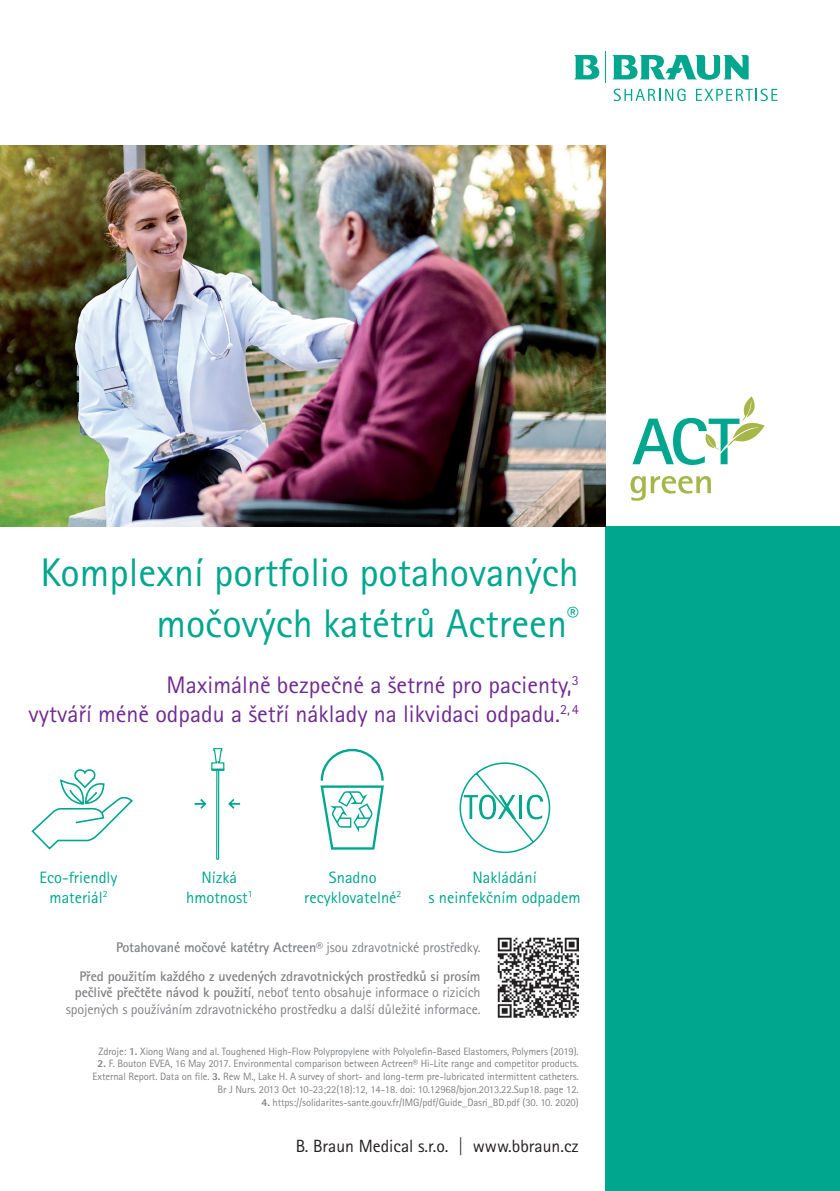
<style>
.page{position:relative;width:840px;height:1191px;background:#fff}
.page>*{position:absolute;margin:0;border:0;box-sizing:border-box;transform-origin:0 0}
.t1{font:40px/50.4px "Rotis Sans Serif Pro";color:#00a78e;text-align:right}
.t2{font:24px/28.8px "Rotis Sans Serif Pro";color:#702b91;text-align:right}
.t3{font:17.8px "Rotis Sans Serif Pro";color:#231f20}
.t4{font:16.4px/19.8px "Rotis Sans Serif Pro";color:#00a78e;text-align:center}
.t5{font:14px/16.8px "Rotis Sans Serif Pro";letter-spacing:-.01em;color:#808285;text-align:right}
.t6{font:700 14px/28.2px "Rotis Sans Serif Pro";letter-spacing:-.01em;color:#808285;text-align:right}
.t7{font:10.6px/12.8px "Rotis Sans Serif Pro";letter-spacing:-.01em;color:#808285;text-align:right}
.s1{font-weight:400}
.s2{font-weight:700}
.s3{font-weight:800}
</style>
<div class="page">
<div style="left:605px;top:526px;width:234px;height:665px;background:#00a78e"></div>
<svg style="left:632px;top:396px;width:132px;height:69px"></svg>
<svg style="left:630px;top:476px;width:80px;height:25px"></svg>
<svg style="left:613px;top:89px;width:72px;height:12px"></svg>
<svg style="left:695px;top:89px;width:82px;height:12px"></svg>
<svg style="left:574px;top:55px;width:25px;height:25px"></svg>
<svg style="left:612px;top:55px;width:136px;height:25px"></svg>
<hr style="left:604px;top:51px;width:1px;height:31px;background:#00a78e">
<svg style="left:31px;top:769px;width:102px;height:81px"></svg>
<svg style="left:194px;top:748px;width:46px;height:112px"></svg>
<svg style="left:320px;top:748px;width:64px;height:102px"></svg>
<svg style="left:459px;top:762px;width:91px;height:92px"></svg>
<img style="left:0;top:146px;width:604px;height:380px">
<img style="left:497px;top:937px;width:81px;height:80px">
<h1 class="t1" style="left:41px;top:548px;width:539px">Komplexní portfolio potahovaných močových katétrů Actreen<sup>®</sup></h1>
<h2 class="t2" style="left:29px;top:670px;width:551px">Maximálně bezpečné a šetrné pro pacienty,<sup>3<br></sup>vytváří méně odpadu a šetří náklady na likvidaci odpadu.<sup>2,</sup> <sup>4</sup></h2>
<h3 class="t4" style="left:40px;top:867px;width:79px">Eco-friendly materiál<sup>2</sup></h3>
<h3 class="t4" style="left:186px;top:867px;width:68px">Nízká hmotnost<sup>1</sup></h3>
<h3 class="t4" style="left:304px;top:867px;width:99px">Snadno recyklovatelné<sup>2</sup></h3>
<h3 class="t4" style="left:428px;top:867px;width:153px">Nakládání<br>s neinfekčním odpadem</h3>
<h3 class="t6" style="left:79px;top:933px;width:402px">Potahované močové katétry Actreen® <span class="s1">jsou zdravotnické prostředky.<br></span>Před použitím každého z uvedených zdravotnických prostředků si prosím</h3>
<h3 class="t5" style="left:66px;top:984px;width:416px"><span class="s2">pečlivě přečtěte návod k použití</span>, neboť tento obsahuje informace o rizicích spojených s používáním zdravotnického prostředku a další důležité informace.</h3>
<p class="t7" style="left:98px;top:1044px;width:481px">Zdroje: <span class="s3">1.</span> Xiong Wang and al. Toughened High-Flow Polypropylene with Polyolefin-Based Elastomers, Polymers (2019).</p>
<p class="t7" style="left:93px;top:1057px;width:487px"><span class="s3">2.</span> F. Bouton EVEA, 16 May 2017. Environmental comparison between Actreen® Hi-Lite range and competitor products.<br>External Report. Data on file. <span class="s3">3.</span> Rew M., Lake H. A survey of short- and long-term pre-lubricated intermittent catheters.<br>Br J Nurs. 2013 Oct 10-23;22(18):12, 14-18. doi: 10.12968/bjon.2013.22.Sup18. page 12.</p>
<p class="t7" style="left:261px;top:1095px;width:318px"><span class="s3">4.</span> https://solidarites-sante.gouv.fr/IMG/pdf/Guide_Dasri_BD.pdf (30. 10. 2020)</p>
<h3 class="t3" style="left:295px;top:1135px;width:284px">B. Braun Medical s.r.o. | www.bbraun.cz</h3>
</div>
